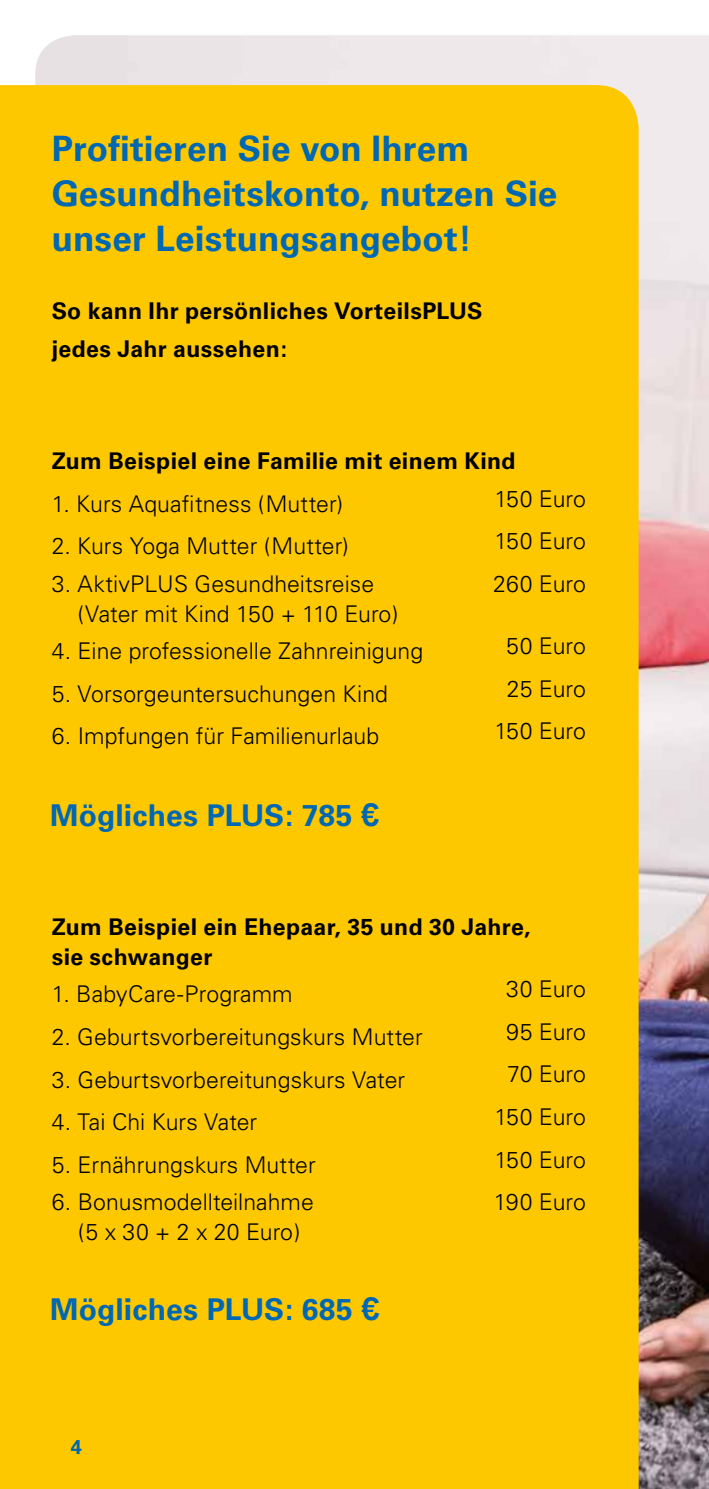
<style>
.page{position:relative;width:709px;height:1489px;background:#fff}
.page>*{position:absolute;margin:0;border:0;box-sizing:border-box;transform-origin:0 0}
.t1{font:700 35px/45px "Univers";letter-spacing:.005em;color:#0068b3}
.t2{font:700 30px "Univers";letter-spacing:.005em;color:#0068b3}
.t3{font:300 23px/30px "Univers";color:#000}
.t4{font:700 23px/37.5px "Univers";letter-spacing:.015em;color:#000}
.t5{font:700 20px "Univers";color:#0068b3}
.s1{font-family:"News Gothic"}
</style>
<div class="page">
<img style="left:35px;top:35px;width:674px;height:1453px">
<div style="left:0;top:85px;width:638px;height:1403px;background:#fec800"></div>
<h1 class="t1" style="left:52px;top:127px;width:507px">Profitieren Sie von Ihrem<br>Gesundheitskonto, nutzen Sie unser Leistungsangebot!</h1>
<p class="t4" style="left:52px;top:292px;width:432px">So kann Ihr persönliches VorteilsPLUS jedes Jahr aussehen:</p>
<p class="t4" style="left:52px;top:442px;width:465px">Zum Beispiel eine Familie mit einem Kind</p>
<p class="t3" style="left:52px;top:488px;width:293px">1. Kurs Aquafitness (Mutter)</p>
<p class="t3" style="left:494px;top:483px;width:93px">150 Euro</p>
<p class="t3" style="left:52px;top:531px;width:299px">2. Kurs Yoga Mutter (Mutter)</p>
<p class="t3" style="left:494px;top:526px;width:93px">150 Euro</p>
<p class="t3" style="left:78px;top:568px;width:322px;text-indent:-26px">3. AktivPLUS Gesundheitsreise (Vater mit Kind 150 + 110 Euro)</p>
<p class="t3" style="left:493px;top:568px;width:94px">260 Euro</p>
<p class="t3" style="left:52px;top:636px;width:373px">4. Eine professionelle Zahnreinigung</p>
<p class="t3" style="left:506px;top:631px;width:81px">50 Euro</p>
<p class="t3" style="left:52px;top:678px;width:338px">5. Vorsorgeuntersuchungen Kind</p>
<p class="t3" style="left:507px;top:673px;width:80px">25 Euro</p>
<p class="t3" style="left:52px;top:721px;width:329px">6. Impfungen für Familienurlaub</p>
<p class="t3" style="left:494px;top:716px;width:93px">150 Euro</p>
<h2 class="t2" style="left:50px;top:797px;width:331px">Mögliches PLUS: 785 <span class="s1">€</span></h2>
<p class="t4" style="left:52px;top:912px;width:480px;line-height:30px">Zum Beispiel ein Ehepaar, 35 und 30 Jahre, sie schwanger</p>
<p class="t3" style="left:52px;top:979px;width:242px">1. BabyCare-Programm</p>
<p class="t3" style="left:506px;top:974px;width:81px">30 Euro</p>
<p class="t3" style="left:52px;top:1021px;width:372px">2. Geburtsvorbereitungskurs Mutter</p>
<p class="t3" style="left:506px;top:1016px;width:81px">95 Euro</p>
<p class="t3" style="left:52px;top:1064px;width:355px">3. Geburtsvorbereitungskurs Vater</p>
<p class="t3" style="left:507px;top:1059px;width:80px">70 Euro</p>
<p class="t3" style="left:52px;top:1106px;width:207px">4. Tai Chi Kurs Vater</p>
<p class="t3" style="left:494px;top:1101px;width:93px">150 Euro</p>
<p class="t3" style="left:52px;top:1149px;width:265px">5. Ernährungskurs Mutter</p>
<p class="t3" style="left:494px;top:1144px;width:93px">150 Euro</p>
<p class="t3" style="left:52px;top:1186px;width:264px;text-align:center">6. Bonusmodellteilnahme (5 x 30 + 2 x 20 Euro)</p>
<p class="t3" style="left:494px;top:1186px;width:93px">190 Euro</p>
<h2 class="t2" style="left:50px;top:1291px;width:331px">Mögliches PLUS: 685 <span class="s1">€</span></h2>
<p class="t5" style="left:71px;top:1435px;width:13px">4</p>
</div>
